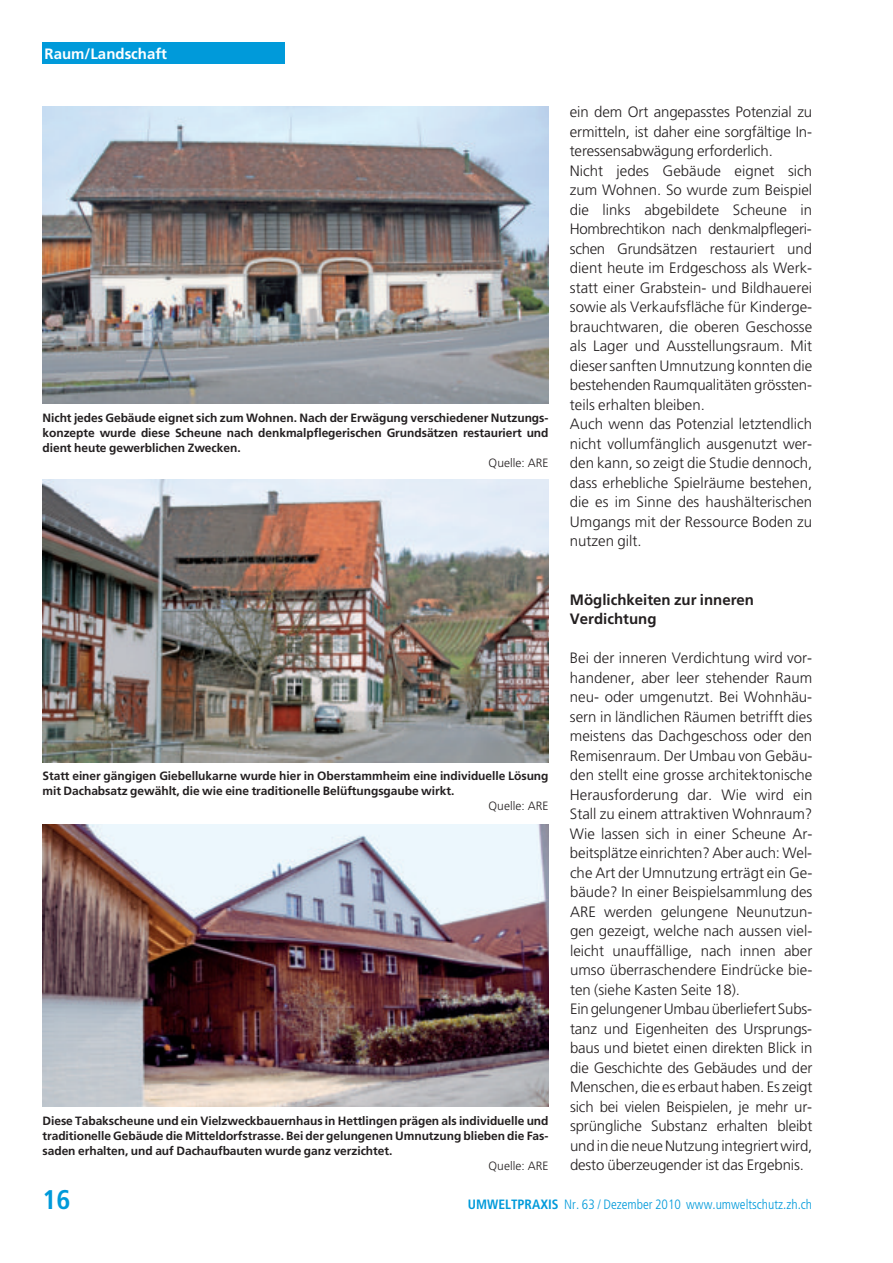
<style>
.page{position:relative;width:893px;height:1263px;background:#fff}
.page>*{position:absolute;margin:0;border:0;box-sizing:border-box;transform-origin:0 0}
.t1{font:700 condensed 27px "Frutiger LT Std";color:#009ada}
.t2{font:300 15px/19.5px "Frutiger LT Std";color:#231f20}
.t3{font:700 15px/19.5px "Frutiger LT Std";color:#231f20}
.t4{font:700 15px "Frutiger LT Std";color:#fff}
.t5{font:300 condensed 13.5px "Frutiger LT Std";color:#009ada}
.t6{font:700 12px/15px "Frutiger LT Std";letter-spacing:-.005em;color:#231f20;text-align:justify}
.t7{font:300 12px "Frutiger LT Std";letter-spacing:.005em;color:#231f20}
.s1{font-weight:700}
</style>
<div class="page">
<div style="left:43px;top:43px;width:242px;height:21px;background:#009ada"></div>
<img style="left:43px;top:479px;width:506px;height:283px">
<img style="left:43px;top:824px;width:506px;height:283px">
<img style="left:43px;top:106px;width:506px;height:298px">
<p class="t4" style="left:45px;top:47px;width:124px">Raum/Landschaft</p>
<p class="t6" style="left:43px;top:411px;width:507px">Nicht jedes Gebäude eignet sich zum Wohnen. Nach der Erwägung verschiedener Nutzungs&shy;konzepte wurde diese Scheune nach denkmalpflegerischen Grundsätzen restauriert und dient heute gewerblichen Zwecken.</p>
<p class="t7" style="left:489px;top:458px;width:61px">Quelle: ARE</p>
<p class="t6" style="left:43px;top:769px;width:507px">Statt einer gängigen Giebellukarne wurde hier in Oberstammheim eine individuelle Lösung mit Dachabsatz gewählt, die wie eine traditionelle Belüftungsgaube wirkt.</p>
<p class="t7" style="left:489px;top:801px;width:61px">Quelle: ARE</p>
<p class="t6" style="left:43px;top:1114px;width:507px">Diese Tabakscheune und ein Vielzweckbauernhaus in Hettlingen prägen als individuelle und traditionelle Gebäude die Mitteldorfstrasse. Bei der gelungenen Umnutzung blieben die Fas&shy;saden erhalten, und auf Dachaufbauten wurde ganz verzichtet.</p>
<p class="t7" style="left:489px;top:1161px;width:61px">Quelle: ARE</p>
<p class="t2" style="left:570px;top:103px;width:244px">ein dem Ort angepasstes Potenzial zu ermitteln, ist daher eine sorgfältige In&shy;teressensabwägung erforderlich.<br>Nicht jedes Gebäude eignet sich zum Wohnen. So wurde zum Beispiel die links abgebildete Scheune in Hombrechtikon nach denkmalpflegeri&shy;schen Grundsätzen restauriert und dient heute im Erdgeschoss als Werk&shy;statt einer Grabstein- und Bildhauerei sowie als Verkaufsfläche für Kinderge&shy;brauchtwaren, die oberen Geschosse als Lager und Ausstellungsraum. Mit diesersanftenUmnutzung konnten die bestehenden Raumqualitäten grössten&shy;teils erhalten bleiben.<br>Auch wenn das Potenzial letztendlich nicht vollumfänglich ausgenutzt wer&shy;den kann, so zeigt die Studie dennoch, dass erhebliche Spielräume bestehen, die es im Sinne des haushälterischen Umgangs mit der Ressource Boden zu nutzen gilt.</p>
<p class="t3" style="left:570px;top:591px;width:186px">Möglichkeiten zur inneren<br>Verdichtung</p>
<p class="t2" style="left:570px;top:649px;width:244px">Bei der inneren Verdichtung wird vor&shy;handener, aber leer stehender Raum neu- oder umgenutzt. Bei Wohnhäu&shy;sern in ländlichen Räumen betrifft dies meistens das Dachgeschoss oder den Remisenraum. Der Umbau von Gebäu&shy;den stellt eine grosse architektonische Herausforderung dar. Wie wird ein Stall zu einem attraktiven Wohnraum?<br>Wie lassen sich in einer Scheune Ar&shy;beitsplätze einrichten? Aber auch: Wel&shy;che Art der Umnutzung erträgt ein Ge&shy;bäude? In einer Beispielsammlung des ARE werden gelungene Neunutzun&shy;gen gezeigt, welche nach aussen viel&shy;leicht unauffällige, nach innen aber umso überraschendere Eindrücke bie&shy;ten (siehe Kasten Seite 18).<br>EingelungenerUmbauüberliefertSubs&shy;tanz und Eigenheiten des Ursprungs&shy;baus und bietet einen direkten Blick in die Geschichte des Gebäudes und der Menschen, die es erbaut haben. Es zeigt sich bei vielen Beispielen, je mehr ur&shy;sprüngliche Substanz erhalten bleibt und in die neueNutzung integriertwird, desto überzeugender ist das Ergebnis.</p>
<h1 class="t1" style="left:43px;top:1189px;width:30px">16</h1>
<p class="t5" style="left:468px;top:1199px;width:346px"><span class="s1">UMWELTPRAXIS</span> Nr. 63 / Dezember 2010 www.umweltschutz.zh.ch</p>
</div>
